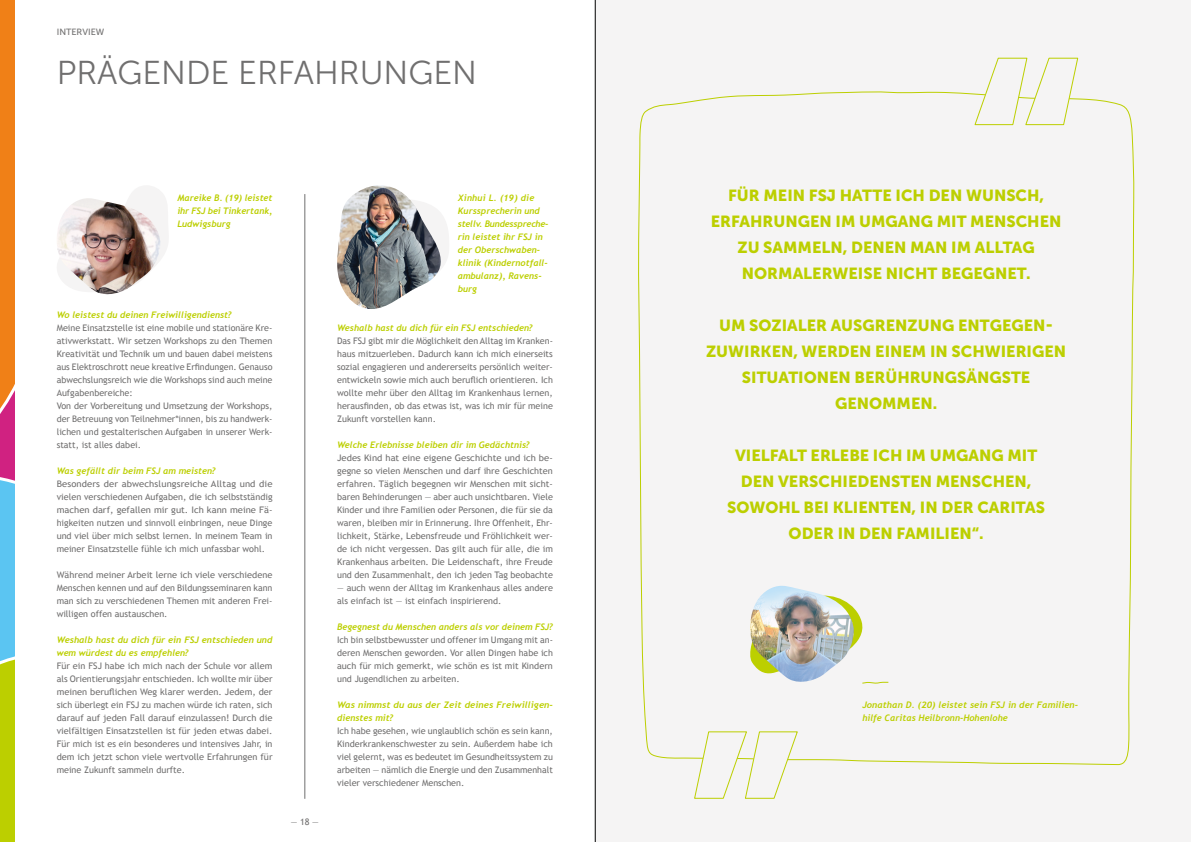
<style>
.page{position:relative;width:1191px;height:842px;background:#fff}
.page>*{position:absolute;margin:0;border:0;box-sizing:border-box;transform-origin:0 0}
.t1{font:33px "Museo Sans 300";color:#706f6f}
.t2{font:16px/26px "Museo Sans 900";color:#bccf00;text-align:center}
.t3{font:9px/13px "Trebuchet MS";color:#706f6f;text-align:justify}
.t4{font:9px/13px "Trebuchet MS";color:#706f6f;text-align:justify;scale:1.05 1}
.t5{font:italic 700 9px/13px "Trebuchet";color:#bccf00}
.t6{font:italic 700 9px/13px "Trebuchet";color:#bccf00;scale:1.04 1}
.t7{font:9px "Museo Sans 500";color:#706f6f}
</style>
<div class="page">
<svg style="left:0;top:0;width:14px;height:842px;background:#c2984c"></svg>
<svg style="left:129px;top:186px;width:39px;height:74px"></svg>
<img style="left:57px;top:198px;width:103px;height:97px">
<svg style="left:442px;top:216px;width:7px;height:51px"></svg>
<img style="left:337px;top:185px;width:105px;height:124px">
<hr style="left:305px;top:194px;width:1px;height:605px;background:#706f6f">
<div style="left:595px;top:0;width:596px;height:842px;background:#f5f4f4"></div>
<svg style="left:638px;top:91px;width:496px;height:675px"></svg>
<svg style="left:693px;top:731px;width:105px;height:68px"></svg>
<svg style="left:973px;top:57px;width:105px;height:69px"></svg>
<svg style="left:746px;top:592px;width:143px;height:93px"></svg>
<img style="left:750px;top:586px;width:104px;height:97px">
<hr style="left:595px;top:0;width:1px;height:842px;background:#000">
<p class="t7" style="left:57px;top:27px;width:49px">INTERVIEW</p>
<h1 class="t1" style="left:57px;top:55px;width:422px">PRÄGENDE ERFAHRUNGEN</h1>
<p class="t5" style="left:177px;top:191px;width:97px;text-align:justify">Mareike B. (19) leistet ihr FSJ bei Tinkertank, Ludwigsburg</p>
<p class="t5" style="left:57px;top:308px;width:177px">Wo leistest du deinen Freiwilligendienst?</p>
<p class="t3" style="left:57px;top:321px;width:217px;text-align:left">Meine Einsatzstelle ist eine mobile und stationäre Kre&shy;ativwerkstatt. Wir setzen Workshops zu den Themen Kreativität und Technik um und bauen dabei meistens aus Elektroschrott neue kreative Erfindungen. Genauso abwechslungsreich wie die Workshops sind auch meine Aufgabenbereiche:<br>Von der Vorbereitung und Umsetzung der Workshops, der Betreuung von Teilnehmer*innen, bis zu handwerk&shy;lichen und gestalterischen Aufgaben in unserer Werk&shy;statt, ist alles dabei.</p>
<p class="t5" style="left:57px;top:464px;width:161px">Was gefällt dir beim FSJ am meisten?</p>
<p class="t4" style="left:57px;top:477px;width:207px">Besonders der abwechslungsreiche Alltag und die vielen verschiedenen Aufgaben, die ich selbstständig machen darf, gefallen mir gut. Ich kann meine Fä&shy;higkeiten nutzen und sinnvoll einbringen, neue Dinge und viel über mich selbst lernen. In meinem Team in meiner Einsatzstelle fühle ich mich unfassbar wohl.</p>
<p class="t3" style="left:57px;top:568px;width:217px">Während meiner Arbeit lerne ich viele verschiedene Menschen kennen und auf den Bildungsseminaren kann man sich zu verschiedenen Themen mit anderen Frei&shy;willigen offen austauschen.</p>
<p class="t5" style="left:57px;top:633px;width:217px">Weshalb hast du dich für ein FSJ entschieden und wem würdest du es empfehlen?</p>
<p class="t3" style="left:57px;top:659px;width:217px">Für ein FSJ habe ich mich nach der Schule vor allem als Orientierungsjahr entschieden. Ich wollte mir über meinen beruflichen Weg klarer werden. Jedem, der sich überlegt ein FSJ zu machen würde ich raten, sich darauf auf jeden Fall darauf einzulassen! Durch die vielfältigen Einsatzstellen ist für jeden etwas dabei.<br>Für mich ist es ein besonderes und intensives Jahr, in dem ich jetzt schon viele wertvolle Erfahrungen für meine Zukunft sammeln durfte.</p>
<p class="t3" style="left:291px;top:815px;width:30px">— 18 —</p>
<p class="t5" style="left:458px;top:191px;width:92px">Xinhui L. (19) die<br>Kurssprecherin und stellv. Bundesspreche&shy;rin leistet ihr FSJ in der Oberschwaben&shy;klinik (Kindernotfall&shy;ambulanz), Ravens&shy;burg</p>
<p class="t5" style="left:337px;top:321px;width:197px">Weshalb hast du dich für ein FSJ entschieden?</p>
<p class="t3" style="left:337px;top:334px;width:217px">Das FSJ gibt mir die Möglichkeit den Alltag im Kranken&shy;haus mitzuerleben. Dadurch kann ich mich einerseits sozial engagieren und andererseits persönlich weiter&shy;entwickeln sowie mich auch beruflich orientieren. Ich wollte mehr über den Alltag im Krankenhaus lernen, herausfinden, ob das etwas ist, was ich mir für meine Zukunft vorstellen kann.</p>
<p class="t5" style="left:337px;top:438px;width:194px">Welche Erlebnisse bleiben dir im Gedächtnis?</p>
<p class="t4" style="left:337px;top:451px;width:207px">Jedes Kind hat eine eigene Geschichte und ich be&shy;gegne so vielen Menschen und darf ihre Geschichten erfahren. Täglich begegnen wir Menschen mit sicht&shy;baren Behinderungen ― aber auch unsichtbaren. Viele Kinder und ihre Familien oder Personen, die für sie da waren, bleiben mir in Erinnerung. Ihre Offenheit, Ehr&shy;lichkeit, Stärke, Lebensfreude und Fröhlichkeit wer&shy;de ich nicht vergessen. Das gilt auch für alle, die im Krankenhaus arbeiten. Die Leidenschaft, ihre Freude und den Zusammenhalt, den ich jeden Tag beobachte ― auch wenn der Alltag im Krankenhaus alles andere als einfach ist ― ist einfach inspirierend.</p>
<p class="t5" style="left:337px;top:620px;width:217px">Begegnest du Menschen anders als vor deinem FSJ?</p>
<p class="t3" style="left:337px;top:633px;width:217px">Ich bin selbstbewusster und offener im Umgang mit an&shy;deren Menschen geworden. Vor allen Dingen habe ich auch für mich gemerkt, wie schön es ist mit Kindern und Jugendlichen zu arbeiten.</p>
<p class="t6" style="left:337px;top:698px;width:209px">Was nimmst du aus der Zeit deines Freiwilligen&shy;dienstes mit?</p>
<p class="t3" style="left:337px;top:724px;width:217px">Ich habe gesehen, wie unglaublich schön es sein kann, Kinderkrankenschwester zu sein. Außerdem habe ich viel gelernt, was es bedeutet im Gesundheitssystem zu arbeiten ― nämlich die Energie und den Zusammenhalt vieler verschiedener Menschen.</p>
<h2 class="t2" style="left:711px;top:182px;width:352px">FÜR MEIN FSJ HATTE ICH DEN WUNSCH,<br>ERFAHRUNGEN IM UMGANG MIT MENSCHEN<br>ZU SAMMELN, DENEN MAN IM ALLTAG<br>NORMALERWEISE NICHT BEGEGNET.</h2>
<h2 class="t2" style="left:706px;top:312px;width:362px">UM SOZIALER AUSGRENZUNG ENTGEGEN-<br>ZUWIRKEN, WERDEN EINEM IN SCHWIERIGEN<br>SITUATIONEN BERÜHRUNGSÄNGSTE<br>GENOMMEN.</h2>
<h2 class="t2" style="left:727px;top:442px;width:319px">VIELFALT ERLEBE ICH IM UMGANG MIT<br>DEN VERSCHIEDENSTEN MENSCHEN,<br>SOWOHL BEI KLIENTEN, IN DER CARITAS<br>ODER IN DEN FAMILIEN“.</h2>
<p class="t5" style="left:862px;top:698px;width:217px">Jonathan D. (20) leistet sein FSJ in der Familien&shy;hilfe Caritas Heilbronn-Hohenlohe</p>
</div>
